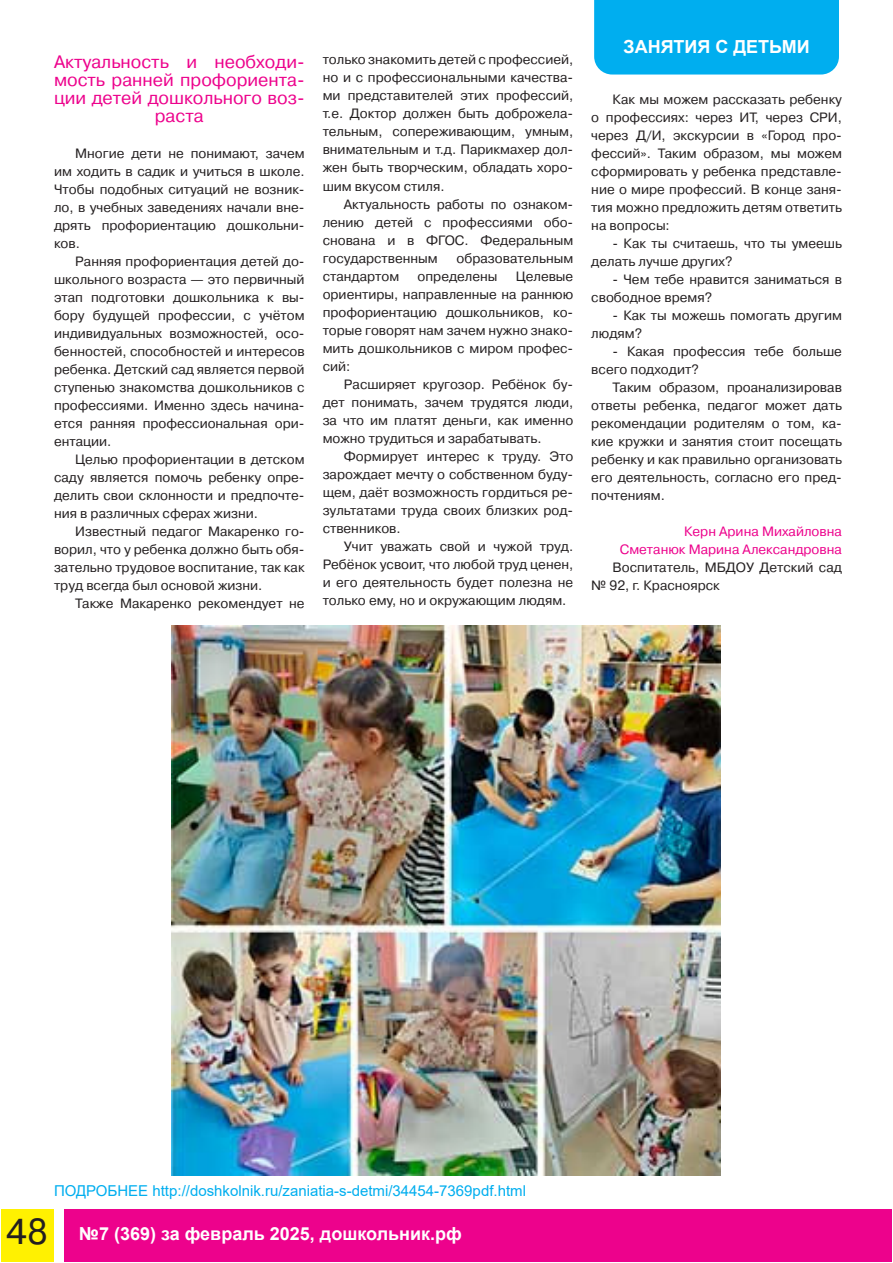
<style>
.page{position:relative;width:893px;height:1263px;background:#fff}
.page>*{position:absolute;margin:0;border:0;box-sizing:border-box;transform-origin:0 0}
.t1{font:36px "Pragmatica C";color:#231f20}
.Заголовок_12м{font:18px/18px "Pragmatica C";color:#ed028c;text-align:center}
.t2{font:700 18px "Arial";color:#fff}
.t3{font:15px "Arial";color:#00aeef}
.Основной_абзац_9ч{font:13.5px/18px "Pragmatica C";color:#231f20;text-align:justify}
.Основной_абзац_9м{font:13.5px "Pragmatica C";color:#ed028c}
</style>
<div class="page">
<div style="left:65px;top:1210px;width:827px;height:52px;background:#ed028c"></div>
<div style="left:1px;top:1210px;width:52px;height:52px;background:#fff101"></div>
<div style="left:594px;top:0;width:245px;height:75px;background:#00aeef"></div>
<img style="left:172px;top:625px;width:548px;height:551px">
<p class="Заголовок_12м" style="left:54px;top:53px;width:252px">Актуальность и необходи&shy;мость ранней профориента&shy;ции детей дошкольного воз&shy;раста</p>
<p class="Основной_абзац_9ч" style="left:54px;top:144px;width:252px;text-indent:21px">Многие дети не понимают, зачем им ходить в садик и учиться в школе.<br>Чтобы подобных ситуаций не возник&shy;ло, в учебных заведениях начали вне&shy;дрять профориентацию дошкольни&shy;ков.</p>
<p class="Основной_абзац_9ч" style="left:54px;top:252px;width:252px;text-indent:21px">Ранняя профориентация детей до&shy;школьного возраста — это первичный этап подготовки дошкольника к вы&shy;бору будущей профессии, с учётом индивидуальных возможностей, осо&shy;бенностей, способностей и интересов ребенка. Детский сад является первой ступенью знакомства дошкольников с профессиями. Именно здесь начина&shy;ется ранняя профессиональная ори&shy;ентации.</p>
<p class="Основной_абзац_9ч" style="left:54px;top:450px;width:252px;text-indent:21px">Целью профориентации в детском саду является помочь ребенку опре&shy;делить свои склонности и предпочте&shy;ния в различных сферах жизни.</p>
<p class="Основной_абзац_9ч" style="left:54px;top:522px;width:252px;text-indent:21px">Известный педагог Макаренко го&shy;ворил, что у ребенка должно быть обя&shy;зательно трудовое воспитание, так как труд всегда был основой жизни.</p>
<p class="Основной_абзац_9ч" style="left:75px;top:594px;width:231px">Также Макаренко рекомендует не</p>
<p class="Основной_абзац_9ч" style="left:323px;top:51px;width:252px">только знакомить детей с профессией, но и с профессиональными качества&shy;ми представителей этих профессий, т.е. Доктор должен быть доброжела&shy;тельным, сопереживающим, умным, внимательным и т.д. Парикмахер дол&shy;жен быть творческим, обладать хоро&shy;шим вкусом стиля.</p>
<p class="Основной_абзац_9ч" style="left:323px;top:195px;width:252px;text-indent:21px">Актуальность работы по ознаком&shy;лению детей с профессиями обо&shy;снована и в ФГОС. Федеральным государственным</p>
<p class="Основной_абзац_9ч" style="left:457px;top:249px;width:118px">образовательным</p>
<p class="Основной_абзац_9ч" style="left:323px;top:267px;width:252px;text-indent:193px">Целевые ориентиры, направленные на раннюю профориентацию дошкольников, ко&shy;торые говорят нам зачем нужно знако&shy;мить дошкольников с миром профес&shy;сий:</p>
<p class="Основной_абзац_9ч" style="left:323px;top:375px;width:252px;text-indent:21px">Расширяет кругозор. Ребёнок бу&shy;дет понимать, зачем трудятся люди, за что им платят деньги, как именно можно трудиться и зарабатывать.</p>
<p class="Основной_абзац_9ч" style="left:323px;top:447px;width:252px;text-indent:21px">Формирует интерес к труду. Это зарождает мечту о собственном буду&shy;щем, даёт возможность гордиться ре&shy;зультатами труда своих близких род&shy;ственников.</p>
<p class="Основной_абзац_9ч" style="left:323px;top:537px;width:252px;text-indent:21px">Учит уважать свой и чужой труд.<br>Ребёнок усвоит, что любой труд ценен, и его деятельность будет полезна не только ему, но и окружающим людям.</p>
<p class="Основной_абзац_9ч" style="left:323px;top:267px;width:78px">стандартом</p>
<p class="Основной_абзац_9ч" style="left:418px;top:267px;width:81px">определены</p>
<p class="t2" style="left:623px;top:34px;width:188px">ЗАНЯТИЯ С ДЕТЬМИ</p>
<p class="Основной_абзац_9ч" style="left:591px;top:91px;width:252px;text-indent:21px">Как мы можем рассказать ребенку о профессиях: через ИТ, через СРИ, через Д/И, экскурсии в «Город про&shy;фессий». Таким образом, мы можем сформировать у ребенка представле&shy;ние о мире профессий. В конце заня&shy;тия можно предложить детям ответить на вопросы:</p>
<p class="Основной_абзац_9ч" style="left:591px;top:235px;width:252px;text-indent:21px">- Как ты считаешь, что ты умеешь делать лучше других?</p>
<p class="Основной_абзац_9ч" style="left:591px;top:271px;width:252px;text-indent:21px">- Чем тебе нравится заниматься в свободное время?</p>
<p class="Основной_абзац_9ч" style="left:591px;top:307px;width:252px;text-indent:21px">- Как ты можешь помогать другим людям?</p>
<p class="Основной_абзац_9ч" style="left:591px;top:343px;width:252px;text-indent:21px">- Какая профессия тебе больше всего подходит?</p>
<p class="Основной_абзац_9ч" style="left:591px;top:379px;width:252px;text-indent:21px">Таким образом, проанализировав ответы ребенка, педагог может дать рекомендации родителям о том, ка&shy;кие кружки и занятия стоит посещать ребенку и как правильно организовать его деятельность, согласно его пред&shy;почтениям.</p>
<p class="Основной_абзац_9м" style="left:684px;top:524px;width:159px">Керн Арина Михайловна</p>
<p class="Основной_абзац_9м" style="left:620px;top:542px;width:224px">Сметанюк Марина Александровна</p>
<p class="Основной_абзац_9ч" style="left:591px;top:559px;width:252px;text-indent:21px">Воспитатель, МБДОУ Детский сад № 92, г. Красноярск</p>
<p class="t1" style="left:6px;top:1212px;width:43px">48</p>
<p class="t3" style="left:54px;top:1180px;width:473px">ПОДРОБНЕЕ http://doshkolnik.ru/zaniatia-s-detmi/34454-7369pdf.html</p>
<p class="t2" style="left:79px;top:1221px;width:384px">№7 (369) за февраль 2025, дошкольник.рф</p>
</div>
